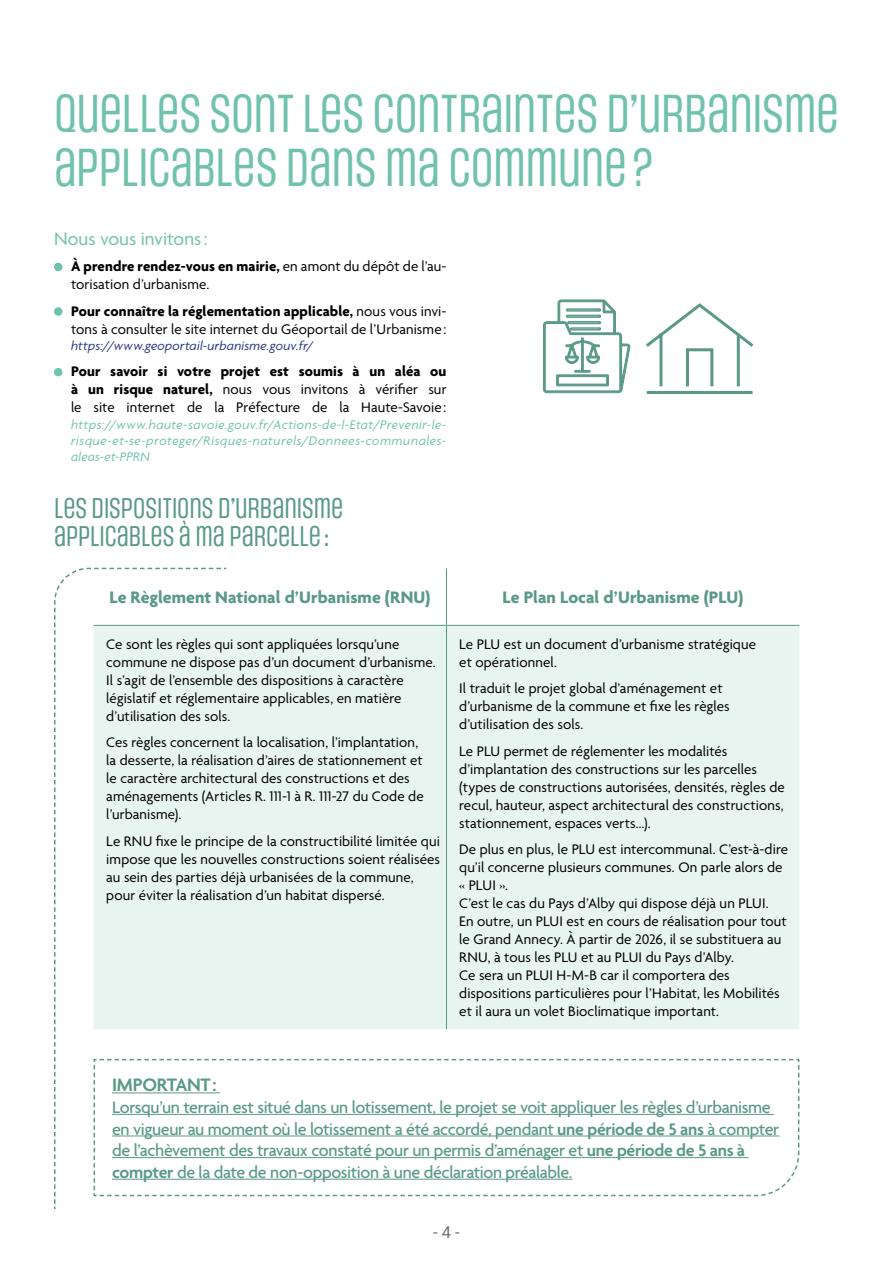
<style>
.page{position:relative;width:893px;height:1263px;background:#fff}
.page>*{position:absolute;margin:0;border:0;box-sizing:border-box;transform-origin:0 0}
.t1{font:45px/54px "Social Gothic";letter-spacing:-.005em;color:#71c2ad}
.t2{font:24px/28.8px "Social Gothic";color:#5a9988}
.t3{font:19.5px "Agenda";color:#71c2ad}
.t4{font:600 19.5px "Agenda";letter-spacing:-.02em;color:#5a9988}
.t5{font:500 18px/21.6px "Agenda";letter-spacing:-.02em;color:#5a9988}
.t6{font:700 18px "Agenda";letter-spacing:.005em;color:#5a9988}
.t7{font:16.5px "Roboto";color:#727271}
.t8{font:15px/18px "Agenda";letter-spacing:.005em;color:#000}
.t9{font:italic 13.5px/16.2px "Agenda";letter-spacing:.04em;color:#71c2ad;text-align:justify}
.t10{font:italic 13.5px "Agenda";letter-spacing:.01em;color:#283583}
.s1{font-weight:700}
.s2{font-weight:600}
</style>
<div class="page">
<div style="left:54px;top:263px;width:9px;height:8px;background:#71c2ad;border-radius:50%"></div>
<div style="left:54px;top:307px;width:9px;height:9px;background:#71c2ad;border-radius:50%"></div>
<div style="left:54px;top:368px;width:9px;height:8px;background:#71c2ad;border-radius:50%"></div>
<div style="left:228px;top:626px;width:571px;height:403px;background:#e8f4f0"></div>
<hr style="left:446px;top:568px;width:1px;height:57px;background:#5a9988">
<hr style="left:94px;top:625px;width:352px;height:1px;background:#5a9988">
<hr style="left:446px;top:625px;width:353px;height:1px;background:#5a9988">
<hr style="left:446px;top:626px;width:1px;height:403px;background:#5a9988">
<svg style="left:228px;top:1058px;width:572px;height:139px"></svg>
<svg style="left:54px;top:567px;width:174px;height:642px"></svg>
<svg style="left:543px;top:299px;width:88px;height:94px"></svg>
<svg style="left:646px;top:303px;width:108px;height:91px"></svg>
<h1 class="t1" style="left:54px;top:87px;width:786px">QUELLES SONT LES CONTRAINTES D’URBANISME<br>APPLICABLES DANS MA COMMUNE?</h1>
<h3 class="t3" style="left:54px;top:228px;width:155px">Nous vous invitons:</h3>
<p class="t8" style="left:71px;top:258px;width:377px"><span class="s1">À prendre rendez-vous en mairie,</span> en amont du dépôt de l’au&shy;torisation d’urbanisme.</p>
<p class="t8" style="left:71px;top:303px;width:377px"><span class="s1">Pour connaître la réglementation applicable,</span> nous vous invi&shy;tons à consulter le site internet du Géoportail de l’Urbanisme :</p>
<p class="t10" style="left:71px;top:337px;width:244px">https://www.geoportail-urbanisme.gouv.fr/</p>
<p class="t8" style="left:71px;top:364px;width:377px;text-align:justify"><span class="s1">Pour savoir si votre projet est soumis à un aléa ou à un risque naturel,</span> nous vous invitons à vérifier sur le site internet de la Préfecture de la Haute-Savoie :</p>
<p class="t9" style="left:71px;top:416px;width:377px">https://www.haute-savoie.gouv.fr/Actions-de-l-Etat/Prevenir-le&shy;risque-et-se-proteger/Risques-naturels/Donnees-communales&shy;aleas-et-PPRN</p>
<h2 class="t2" style="left:54px;top:494px;width:291px">LES DISPOSITIONS D’URBANISME<br>APPLICABLES À MA PARCELLE:</h2>
<p class="t6" style="left:109px;top:588px;width:323px">Le Règlement National d’Urbanisme (RNU)</p>
<p class="t6" style="left:503px;top:588px;width:242px">Le Plan Local d’Urbanisme (PLU)</p>
<p class="t8" style="left:106px;top:636px;width:331px">Ce sont les règles qui sont appliquées lorsqu’une commune ne dispose pas d’un document d’urbanisme.<br>Il s’agit de l’ensemble des dispositions à caractère législatif et réglementaire applicables, en matière d’utilisation des sols.</p>
<p class="t8" style="left:106px;top:734px;width:319px">Ces règles concernent la localisation, l’implantation, la desserte, la réalisation d’aires de stationnement et le caractère architectural des constructions et des aménagements (Articles R. 111-1 à R. 111-27 du Code de l’urbanisme).</p>
<p class="t8" style="left:106px;top:833px;width:335px">Le RNU fixe le principe de la constructibilité limitée qui impose que les nouvelles constructions soient réalisées au sein des parties déjà urbanisées de la commune, pour éviter la réalisation d’un habitat dispersé.</p>
<p class="t8" style="left:459px;top:636px;width:298px">Le PLU est un document d’urbanisme stratégique et opérationnel.</p>
<p class="t8" style="left:459px;top:680px;width:272px">Il traduit le projet global d’aménagement et d’urbanisme de la commune et fixe les règles d’utilisation des sols.</p>
<p class="t8" style="left:459px;top:743px;width:327px">Le PLU permet de réglementer les modalités d’implantation des constructions sur les parcelles (types de constructions autorisées, densités, règles de recul, hauteur, aspect architectural des constructions, stationnement, espaces verts…).</p>
<p class="t8" style="left:459px;top:841px;width:330px">De plus en plus, le PLU est intercommunal. C’est-à-dire qu’il concerne plusieurs communes. On parle alors de « PLUI ».<br>C’est le cas du Pays d’Alby qui dispose déjà un PLUI.<br>En outre, un PLUI est en cours de réalisation pour tout le Grand Annecy. À partir de 2026, il se substituera au RNU, à tous les PLU et au PLUI du Pays d’Alby.<br>Ce sera un PLUI H-M-B car il comportera des dispositions particulières pour l’Habitat, les Mobilités et il aura un volet Bioclimatique important.</p>
<h3 class="t4" style="left:112px;top:1074px;width:106px">IMPORTANT:</h3>
<p class="t5" style="left:112px;top:1097px;width:669px">Lorsqu’un terrain est situé dans un lotissement, le projet se voit appliquer les règles d’urbanisme en vigueur au moment où le lotissement a été accordé, pendant <span class="s2">une période de 5 ans</span> à compter de l’achèvement des travaux constaté pour un permis d’aménager et <span class="s2">une période de 5 ans à compter</span> de la date de non-opposition à une déclaration préalable.</p>
<p class="t7" style="left:433px;top:1221px;width:28px">- 4 -</p>
</div>
